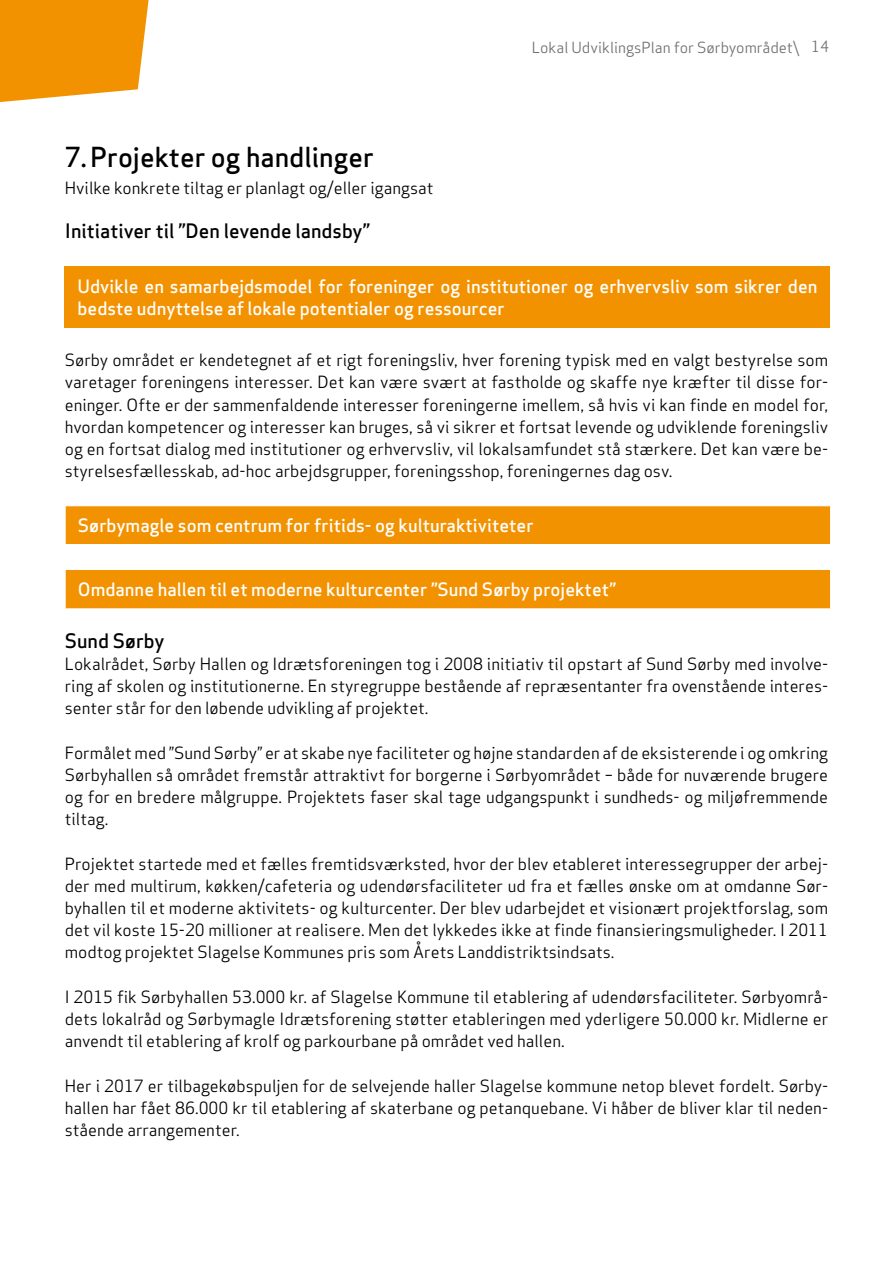
<style>
.page{position:relative;width:893px;height:1263px;background:#fff}
.page>*{position:absolute;margin:0;border:0;box-sizing:border-box;transform-origin:0 0}
.t1{font:500 27px "Apex Sans";color:#000}
.t2{font:500 19.5px "Apex Sans";color:#000}
.t3{font:500 18px/22.2px "Apex Sans";color:#fff}
.t4{font:16.5px/22.2px "Apex Sans";color:#000;text-align:justify}
.t5{font:15px "Apex Sans";color:#706f6f}
</style>
<div class="page">
<div style="left:65px;top:267px;width:765px;height:61px;background:#f39200"></div>
<div style="left:66px;top:506px;width:764px;height:102px;background:#f39200"></div>
<div style="left:65px;top:545px;width:766px;height:25px;background:#fff"></div>
<svg style="left:0;top:0;width:149px;height:102px;background:#f49c19"></svg>
<p class="t5" style="left:532px;top:36px;width:299px">Lokal UdviklingsPlan for Sørbyområdet\ 14</p>
<h1 class="t1" style="left:65px;top:133px;width:311px">7.Projekter og handlinger</h1>
<p class="t4" style="left:65px;top:175px;width:370px">Hvilke konkrete tiltag er planlagt og/eller igangsat</p>
<p class="t2" style="left:65px;top:214px;width:307px">Initiativer til ”Den levende landsby”</p>
<p class="t3" style="left:78px;top:273px;width:741px">Udvikle en samarbejdsmodel for foreninger og institutioner og erhvervsliv som sikrer den bedste udnyttelse af lokale potentialer og ressourcer</p>
<p class="t4" style="left:65px;top:347px;width:765px">Sørby området er kendetegnet af et rigt foreningsliv, hver forening typisk med en valgt bestyrelse som varetager foreningens interesser. Det kan være svært at fastholde og skaffe nye kræfter til disse for&shy;eninger. Ofte er der sammenfaldende interesser foreningerne imellem, så hvis vi kan finde en model for, hvordan kompetencer og interesser kan bruges, så vi sikrer et fortsat levende og udviklende foreningsliv og en fortsat dialog med institutioner og erhvervsliv, vil lokalsamfundet stå stærkere. Det kan være be&shy;styrelsesfællesskab, ad-hoc arbejdsgrupper, foreningsshop, foreningernes dag osv.</p>
<p class="t3" style="left:78px;top:512px;width:457px">Sørbymagle som centrum for fritids- og kulturaktiviteter</p>
<p class="t3" style="left:78px;top:576px;width:539px">Omdanne hallen til et moderne kulturcenter ”Sund Sørby projektet”</p>
<p class="t2" style="left:65px;top:623px;width:101px">Sund Sørby</p>
<p class="t4" style="left:65px;top:651px;width:765px">Lokalrådet, Sørby Hallen og Idrætsforeningen tog i 2008 initiativ til opstart af Sund Sørby med involve&shy;ring af skolen og institutionerne. En styregruppe bestående af repræsentanter fra ovenstående interes&shy;senter står for den løbende udvikling af projektet.</p>
<p class="t4" style="left:65px;top:740px;width:765px">Formålet med ”Sund Sørby” er at skabe nye faciliteter og højne standarden af de eksisterende i og omkring Sørbyhallen så området fremstår attraktivt for borgerne i Sørbyområdet – både for nuværende brugere og for en bredere målgruppe. Projektets faser skal tage udgangspunkt i sundheds- og miljøfremmende tiltag.</p>
<p class="t4" style="left:65px;top:851px;width:765px">Projektet startede med et fælles fremtidsværksted, hvor der blev etableret interessegrupper der arbej&shy;der med multirum, køkken/cafeteria og udendørsfaciliteter ud fra et fælles ønske om at omdanne Sør&shy;byhallen til et moderne aktivitets- og kulturcenter. Der blev udarbejdet et visionært projektforslag, som det vil koste 15-20 millioner at realisere. Men det lykkedes ikke at finde finansieringsmuligheder. I 2011 modtog projektet Slagelse Kommunes pris som Årets Landdistriktsindsats.</p>
<p class="t4" style="left:65px;top:984px;width:765px">I 2015 fik Sørbyhallen 53.000 kr. af Slagelse Kommune til etablering af udendørsfaciliteter. Sørbyområ&shy;dets lokalråd og Sørbymagle Idrætsforening støtter etableringen med yderligere 50.000 kr. Midlerne er anvendt til etablering af krolf og parkourbane på området ved hallen.</p>
<p class="t4" style="left:65px;top:1073px;width:765px">Her i 2017 er tilbagekøbspuljen for de selvejende haller Slagelse kommune netop blevet fordelt. Sørby&shy;hallen har fået 86.000 kr til etablering af skaterbane og petanquebane. Vi håber de bliver klar til neden&shy;stående arrangementer.</p>
</div>
